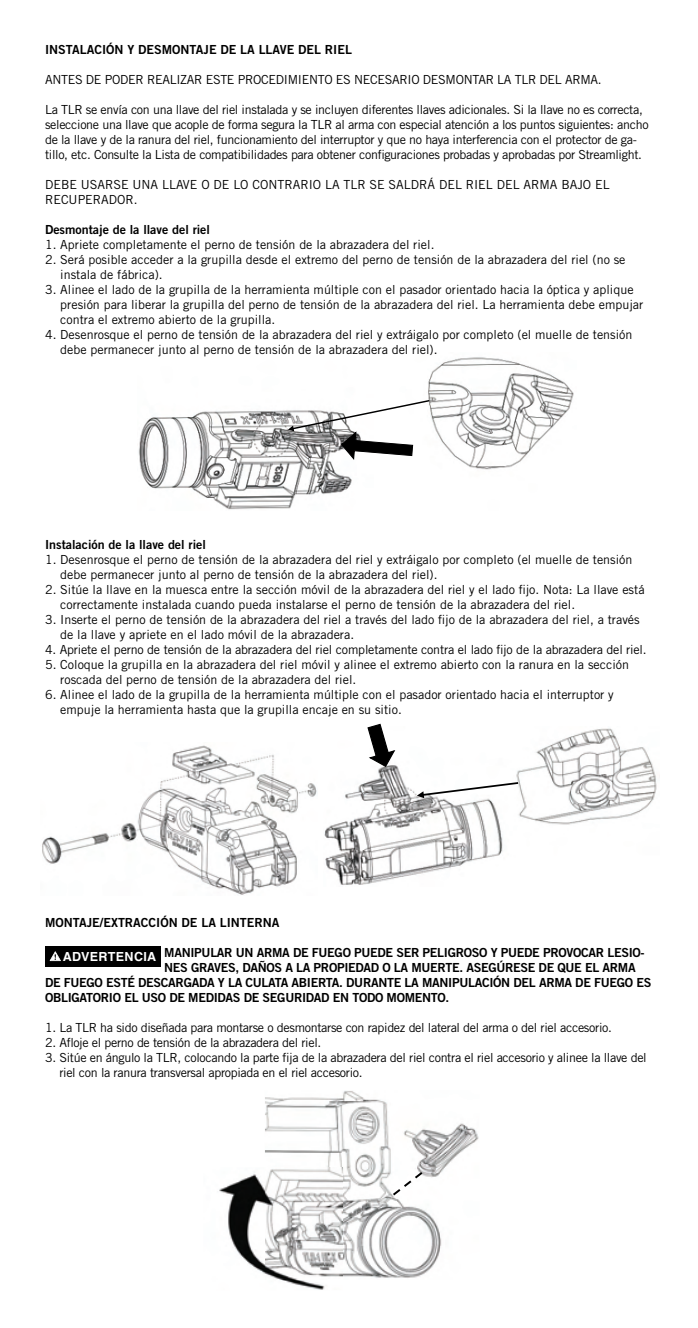
<style>
.page{position:relative;width:698px;height:1328px;background:#fff}
.page>*{position:absolute;margin:0;border:0;box-sizing:border-box;transform-origin:0 0}
.WARNING_BODY{font:12.5px/15px "Trade Gothic LT Std";color:#000}
.WARNING_BODY-2{font:12.5px/15px "Trade Gothic LT Std";letter-spacing:-.025em;color:#000}
.WARNING_BODY-3{font:12.5px "Trade Gothic LT Std Bd 2";letter-spacing:-.025em;color:#000}
.WARNING_BODY-4{font:12.5px "Trade Gothic LT Std Bd 2";color:#000}
.t1{font:700 12.5px "Helvetica";letter-spacing:.025em;color:#fff}
</style>
<div class="page">
<img style="left:138px;top:357px;width:436px;height:153px">
<svg style="left:288px;top:399px;width:143px;height:62px"></svg>
<div style="left:45px;top:946px;width:116px;height:21px;background:#000"></div>
<svg style="left:50px;top:951px;width:11px;height:10px"></svg>
<img style="left:42px;top:745px;width:275px;height:150px">
<img style="left:324px;top:728px;width:333px;height:157px">
<svg style="left:417px;top:781px;width:103px;height:17px"></svg>
<svg style="left:366px;top:723px;width:30px;height:45px"></svg>
<img style="left:265px;top:1091px;width:214px;height:187px">
<svg style="left:390px;top:1170px;width:34px;height:27px"></svg>
<img style="left:219px;top:1172px;width:106px;height:118px">
<img style="left:265px;top:1167px;width:77px;height:112px">
<p class="WARNING_BODY-4" style="left:45px;top:42px;width:308px">INSTALACIÓN Y DESMONTAJE DE LA LLAVE DEL RIEL</p>
<p class="WARNING_BODY-2" style="left:45px;top:72px;width:558px">ANTES DE PODER REALIZAR ESTE PROCEDIMIENTO ES NECESARIO DESMONTAR LA TLR DEL ARMA.</p>
<p class="WARNING_BODY-2" style="left:45px;top:102px;width:605px">La TLR se envía con una llave del riel instalada y se incluyen diferentes llaves adicionales. Si la llave no es correcta, seleccione una llave que acople de forma segura la TLR al arma con especial atención a los puntos siguientes: ancho de la llave y de la ranura del riel, funcionamiento del interruptor y que no haya interferencia con el protector de ga&shy;tillo, etc. Consulte la Lista de compatibilidades para obtener configuraciones probadas y aprobadas por Streamlight.</p>
<p class="WARNING_BODY" style="left:45px;top:177px;width:566px">DEBE USARSE UNA LLAVE O DE LO CONTRARIO LA TLR SE SALDRÁ DEL RIEL DEL ARMA BAJO EL<br>RECUPERADOR.</p>
<p class="WARNING_BODY-4" style="left:45px;top:222px;width:166px">Desmontaje de la llave del riel</p>
<p class="WARNING_BODY" style="left:45px;top:237px;width:391px">1. Apriete completamente el perno de tensión de la abrazadera del riel.</p>
<p class="WARNING_BODY" style="left:60px;top:252px;width:566px;text-indent:-15px">2. Será posible acceder a la grupilla desde el extremo del perno de tensión de la abrazadera del riel (no se instala de fábrica).</p>
<p class="WARNING_BODY" style="left:60px;top:282px;width:584px;text-indent:-15px">3. Alinee el lado de la grupilla de la herramienta múltiple con el pasador orientado hacia la óptica y aplique presión para liberar la grupilla del perno de tensión de la abrazadera del riel. La herramienta debe empujar contra el extremo abierto de la grupilla.</p>
<p class="WARNING_BODY" style="left:60px;top:327px;width:573px;text-indent:-15px">4. Desenrosque el perno de tensión de la abrazadera del riel y extráigalo por completo (el muelle de tensión debe permanecer junto al perno de tensión de la abrazadera del riel).</p>
<p class="WARNING_BODY-4" style="left:45px;top:537px;width:162px">Instalación de la llave del riel</p>
<p class="WARNING_BODY" style="left:60px;top:552px;width:573px;text-indent:-15px">1. Desenrosque el perno de tensión de la abrazadera del riel y extráigalo por completo (el muelle de tensión debe permanecer junto al perno de tensión de la abrazadera del riel).</p>
<p class="WARNING_BODY" style="left:60px;top:582px;width:585px;text-indent:-15px">2. Sitúe la llave en la muesca entre la sección móvil de la abrazadera del riel y el lado fijo. Nota: La llave está correctamente instalada cuando pueda instalarse el perno de tensión de la abrazadera del riel.</p>
<p class="WARNING_BODY" style="left:60px;top:612px;width:581px;text-indent:-15px">3. Inserte el perno de tensión de la abrazadera del riel a través del lado fijo de la abrazadera del riel, a través de la llave y apriete en el lado móvil de la abrazadera.</p>
<p class="WARNING_BODY" style="left:45px;top:642px;width:603px">4. Apriete el perno de tensión de la abrazadera del riel completamente contra el lado fijo de la abrazadera del riel.</p>
<p class="WARNING_BODY" style="left:60px;top:657px;width:570px;text-indent:-15px">5. Coloque la grupilla en la abrazadera del riel móvil y alinee el extremo abierto con la ranura en la sección roscada del perno de tensión de la abrazadera del riel.</p>
<p class="WARNING_BODY" style="left:60px;top:687px;width:555px;text-indent:-15px">6. Alinee el lado de la grupilla de la herramienta múltiple con el pasador orientado hacia el interruptor y empuje la herramienta hasta que la grupilla encaje en su sitio.</p>
<p class="WARNING_BODY-4" style="left:45px;top:914px;width:236px">MONTAJE/EXTRACCIÓN DE LA LINTERNA</p>
<p class="WARNING_BODY-3" style="left:164px;top:944px;width:482px">MANIPULAR UN ARMA DE FUEGO PUEDE SER PELIGROSO Y PUEDE PROVOCAR LESIO-</p>
<p class="WARNING_BODY-3" style="left:164px;top:959px;width:473px">NES GRAVES, DAÑOS A LA PROPIEDAD O LA MUERTE. ASEGÚRESE DE QUE EL ARMA</p>
<p class="WARNING_BODY-3" style="left:45px;top:974px;width:607px">DE FUEGO ESTÉ DESCARGADA Y LA CULATA ABIERTA. DURANTE LA MANIPULACIÓN DEL ARMA DE FUEGO ES</p>
<p class="WARNING_BODY-3" style="left:45px;top:989px;width:406px">OBLIGATORIO EL USO DE MEDIDAS DE SEGURIDAD EN TODO MOMENTO.</p>
<p class="WARNING_BODY-2" style="left:45px;top:1019px;width:568px">1. La TLR ha sido diseñada para montarse o desmontarse con rapidez del lateral del arma o del riel accesorio.</p>
<p class="WARNING_BODY-2" style="left:45px;top:1034px;width:278px">2. Afloje el perno de tensión de la abrazadera del riel.</p>
<p class="WARNING_BODY-2" style="left:59px;top:1049px;width:589px;text-indent:-14px">3. Sitúe en ángulo la TLR, colocando la parte fija de la abrazadera del riel contra el riel accesorio y alinee la llave del riel con la ranura transversal apropiada en el riel accesorio.</p>
<p class="t1" style="left:63px;top:949px;width:95px">ADVERTENCIA</p>
</div>
